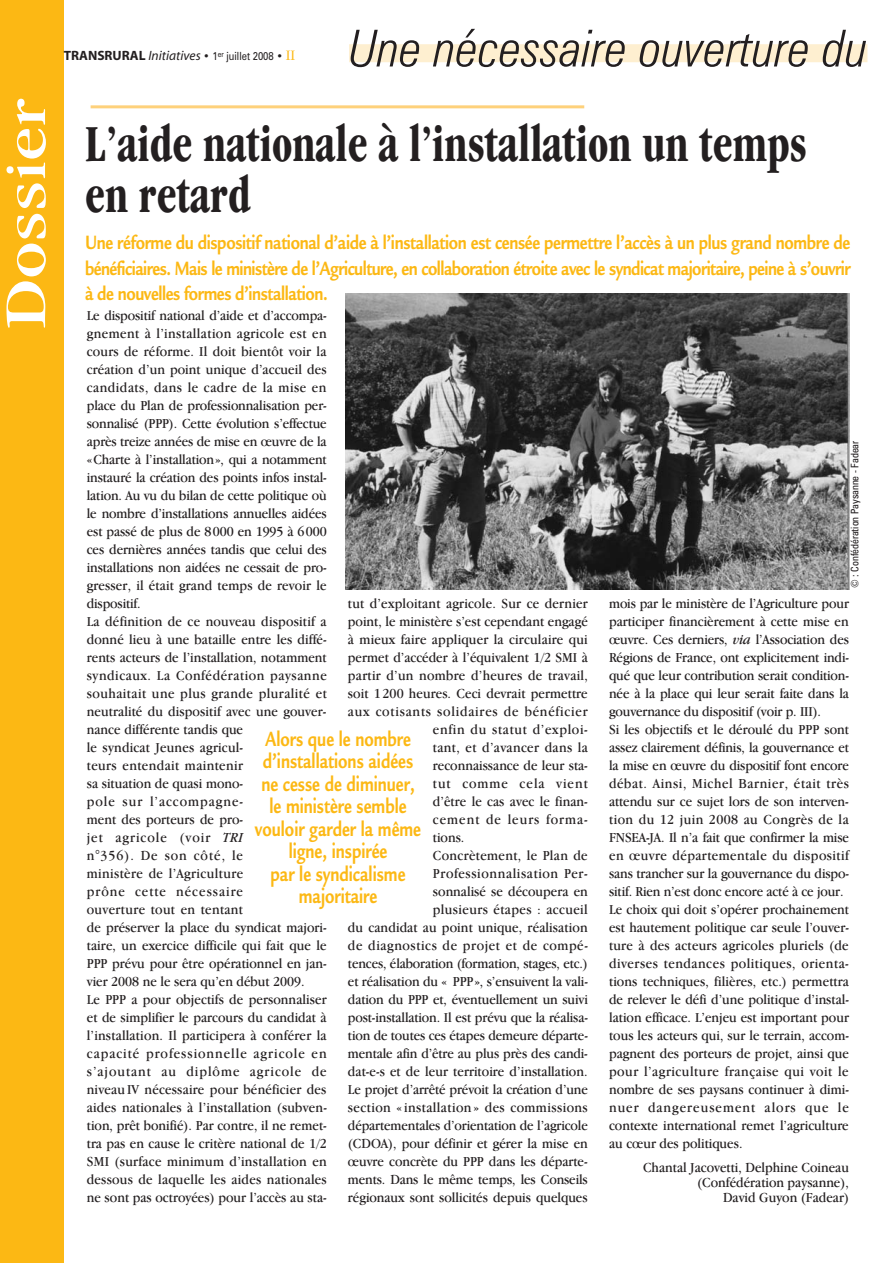
<style>
.page{position:relative;width:893px;height:1263px;background:#fff}
.page>*{position:absolute;margin:0;border:0;box-sizing:border-box;transform-origin:0 0}
.t1{font:condensed 60px "Garamond IT Cby BT";color:#fff;scale:1.5 1}
.t2{font:700 condensed 54px/51px "Garamond IT Cby BT";color:#231f20;scale:.85 1}
.t3{font:italic 300 condensed 51px "Zurich BT";color:#231f20}
.t4{font:700 22.5px/22.5px "Legacy Sans";color:#fcb814;text-align:center;scale:.75 1}
.t5{font:700 21px/25.5px "Legacy Sans";letter-spacing:-.025em;color:#fcb814;text-align:justify;scale:.8 1}
.t6{font:14.25px/18px "Garamond IT Cby BT";color:#231f20;scale:.9 1}
.t7{font:14.25px "Garamond IT Cby BT";letter-spacing:.025em;color:#231f20;scale:.9 1}
.t8{font:14.25px "Garamond IT Cby BT";letter-spacing:.03em;color:#231f20;scale:.9 1}
.t9{font:14.25px "Garamond IT Cby BT";letter-spacing:.045em;color:#231f20;scale:.9 1}
.t10{font:14.25px "Garamond IT Cby BT";letter-spacing:.075em;color:#231f20;scale:.9 1}
.t11{font:14.25px "Garamond IT Cby BT";letter-spacing:.06em;color:#231f20;scale:.9 1}
.t12{font:14.25px "Garamond IT Cby BT";letter-spacing:.05em;color:#231f20;scale:.9 1}
.t13{font:11.25px "Zurich BT";color:#231f20;scale:.85 1}
.t14{font:condensed 10.5px "Zurich BT";color:#231f20}
.s1{font-family:"Myriad";font-weight:700;font-size:13.5px}
.s2{font-family:"Myriad";font-style:italic;font-size:13.5px}
.s3{font-weight:700}
.s4{font-family:"Garamond IT Cby BT";font-weight:300;font-size:15px;color:#fcb814}
.s5{font-style:italic}
</style>
<div class="page">
<div style="left:0;top:0;width:64px;height:1263px;background:#fcb814"></div>
<hr style="left:91px;top:105px;width:493px;height:3px;background:#fed17b">
<img style="left:346px;top:293px;width:503px;height:296px">
<div style="left:349px;top:44px;width:518px;height:18px;background:#feefd0"></div>
<h1 class="t1" style="left:7px;top:329px;width:155px;rotate:-90deg">Dossier</h1>
<p class="t13" style="left:64px;top:52px;width:274px"><span class="s1">TRANSRURAL</span> <span class="s2">Initiatives</span> <span class="s3">•</span> 1<sup>er</sup> juillet 2008 <span class="s3">•</span> <span class="s4">II</span></p>
<h3 class="t3" style="left:349px;top:30px;width:520px">Une nécessaire ouverture du</h3>
<h2 class="t2" style="left:85px;top:125px;width:851px">L’aide nationale à l’installation un temps en retard</h2>
<p class="t5" style="left:85px;top:232px;width:958px">Une réforme du dispositif national d’aide à l’installation est censée permettre l’accès à un plus grand nombre de bénéficiaires. Mais le ministère de l’Agriculture, en collaboration étroite avec le syndicat majoritaire, peine à s’ouvrir à de nouvelles formes d’installation.</p>
<p class="t6" style="left:87px;top:308px;width:268px">Le dispositif national d’aide et d’accompa&shy;gnement à l’installation agricole est en cours de réforme. Il doit bientôt voir la création d’un point unique d’accueil des candidats, dans le cadre de la mise en place du Plan de professionnalisation per&shy;sonnalisé (PPP). Cette évolution s’effectue après treize années de mise en œuvre de la «Charte à l’installation», qui a notamment instauré la création des points infos instal&shy;lation. Au vu du bilan de cette politique où le nombre d’installations annuelles aidées est passé de plus de 8000 en 1995 à 6000 ces dernières années tandis que celui des installations non aidées ne cessait de pro&shy;gresser, il était grand temps de revoir le dispositif.<br>La définition de ce nouveau dispositif a donné lieu à une bataille entre les diffé&shy;rents acteurs de l’installation, notamment syndicaux. La Confédération paysanne souhaitait une plus grande pluralité et neutralité du dispositif avec une gouver&shy;nance différente tandis que<br>le syndicat Jeunes agricul-<br>teurs entendait maintenir<br>sa situation de quasi mono-<br>pole sur l’accompagne-<br>ment des porteurs de pro-<br>jet agricole (voir <span class="s5">TRI<br></span>n°356). De son côté, le<br>ministère de l’Agriculture<br>prône cette nécessaire<br>ouverture tout en tentant<br>de préserver la place du syndicat majori&shy;taire, un exercice difficile qui fait que le PPP prévu pour être opérationnel en jan&shy;vier 2008 ne le sera qu’en début 2009.<br>Le PPP a pour objectifs de personnaliser et de simplifier le parcours du candidat à l’installation. Il participera à conférer la capacité professionnelle agricole en s’ajoutant au diplôme agricole de niveau IV nécessaire pour bénéficier des aides nationales à l’installation (subven&shy;tion, prêt bonifié). Par contre, il ne remet&shy;tra pas en cause le critère national de 1/2<br>SMI (surface minimum d’installation en dessous de laquelle les aides nationales ne sont pas octroyées) pour l’accès au sta-</p>
<p class="t6" style="left:348px;top:596px;width:268px">tut d’exploitant agricole. Sur ce dernier</p>
<p class="t6" style="left:348px;top:614px;width:268px">point, le ministère s’est cependant engagé</p>
<p class="t6" style="left:348px;top:632px;width:268px">à mieux faire appliquer la circulaire qui</p>
<p class="t6" style="left:348px;top:650px;width:268px">permet d’accéder à l’équivalent 1/2 SMI à</p>
<p class="t7" style="left:348px;top:671px;width:268px">partir d’un nombre d’heures de travail,</p>
<p class="t6" style="left:348px;top:686px;width:268px">soit 1200 heures. Ceci devrait permettre</p>
<p class="t11" style="left:348px;top:707px;width:268px">aux cotisants solidaires de bénéficier</p>
<p class="t12" style="left:433px;top:725px;width:174px">enfin du statut d’exploi-</p>
<p class="t7" style="left:433px;top:743px;width:174px">tant, et d’avancer dans la</p>
<p class="t6" style="left:433px;top:758px;width:174px">reconnaissance de leur sta-</p>
<p class="t10" style="left:433px;top:779px;width:174px">tut comme cela vient</p>
<p class="t6" style="left:433px;top:794px;width:174px">d’être le cas avec le finan-</p>
<p class="t10" style="left:433px;top:815px;width:174px">cement de leurs forma-</p>
<p class="t6" style="left:433px;top:830px;width:37px">tions.</p>
<p class="t7" style="left:433px;top:851px;width:174px">Concrètement, le Plan de</p>
<p class="t9" style="left:433px;top:869px;width:174px">Professionnalisation Per-</p>
<p class="t6" style="left:433px;top:884px;width:174px">sonnalisé se découpera en</p>
<p class="t8" style="left:433px;top:905px;width:174px">plusieurs étapes : accueil</p>
<p class="t6" style="left:348px;top:920px;width:268px">du candidat au point unique, réalisation</p>
<p class="t9" style="left:348px;top:941px;width:268px">de diagnostics de projet et de compé-</p>
<p class="t6" style="left:348px;top:956px;width:268px">tences, élaboration (formation, stages, etc.)</p>
<p class="t6" style="left:348px;top:974px;width:268px">et réalisation du « PPP», s’ensuivent la vali-</p>
<p class="t6" style="left:348px;top:992px;width:268px">dation du PPP et, éventuellement un suivi</p>
<p class="t6" style="left:348px;top:1010px;width:268px">post-installation. Il est prévu que la réalisa-</p>
<p class="t6" style="left:348px;top:1028px;width:268px">tion de toutes ces étapes demeure départe-</p>
<p class="t6" style="left:348px;top:1046px;width:268px">mentale afin d’être au plus près des candi-</p>
<p class="t6" style="left:348px;top:1064px;width:268px">dat-e-s et de leur territoire d’installation.</p>
<p class="t6" style="left:348px;top:1082px;width:268px">Le projet d’arrêté prévoit la création d’une</p>
<p class="t8" style="left:348px;top:1103px;width:268px">section « installation » des commissions</p>
<p class="t6" style="left:348px;top:1118px;width:268px">départementales d’orientation de l’agricole</p>
<p class="t6" style="left:348px;top:1136px;width:268px">(CDOA), pour définir et gérer la mise en</p>
<p class="t6" style="left:348px;top:1154px;width:268px">œuvre concrète du PPP dans les départe-</p>
<p class="t6" style="left:348px;top:1172px;width:268px">ments. Dans le même temps, les Conseils</p>
<p class="t6" style="left:348px;top:1190px;width:268px">régionaux sont sollicités depuis quelques</p>
<h3 class="t4" style="left:255px;top:730px;width:223px">Alors que le nombre d’installations aidées ne cesse de diminuer, le ministère semble vouloir garder la même ligne, inspirée<br>par le syndicalisme majoritaire</h3>
<p class="t14" style="left:851px;top:588px;width:149px;rotate:-90deg">© : Confédération Paysanne - Fadear</p>
<p class="t6" style="left:609px;top:596px;width:268px">mois par le ministère de l’Agriculture pour participer financièrement à cette mise en œuvre. Ces derniers, <span class="s5">via</span> l’Association des Régions de France, ont explicitement indi&shy;qué que leur contribution serait condition&shy;née à la place qui leur serait faite dans la gouvernance du dispositif (voir p. III).<br>Si les objectifs et le déroulé du PPP sont assez clairement définis, la gouvernance et la mise en œuvre du dispositif font encore débat. Ainsi, Michel Barnier, était très attendu sur ce sujet lors de son interven&shy;tion du 12 juin 2008 au Congrès de la FNSEA-JA. Il n’a fait que confirmer la mise en œuvre départementale du dispositif sans trancher sur la gouvernance du dispo&shy;sitif. Rien n’est donc encore acté à ce jour.<br>Le choix qui doit s’opérer prochainement est hautement politique car seule l’ouver&shy;ture à des acteurs agricoles pluriels (de diverses tendances politiques, orienta&shy;tions techniques, filières, etc.) permettra de relever le défi d’une politique d’instal&shy;lation efficace. L’enjeu est important pour tous les acteurs qui, sur le terrain, accom&shy;pagnent des porteurs de projet, ainsi que pour l’agriculture française qui voit le nombre de ses paysans continuer à dimi&shy;nuer dangereusement alors que le contexte international remet l’agriculture au cœur des politiques.</p>
<p class="t6" style="left:643px;top:1162px;width:230px;line-height:15px;text-align:right">Chantal Jacovetti, Delphine Coineau (Confédération paysanne),<br>David Guyon (Fadear)</p>
</div>
